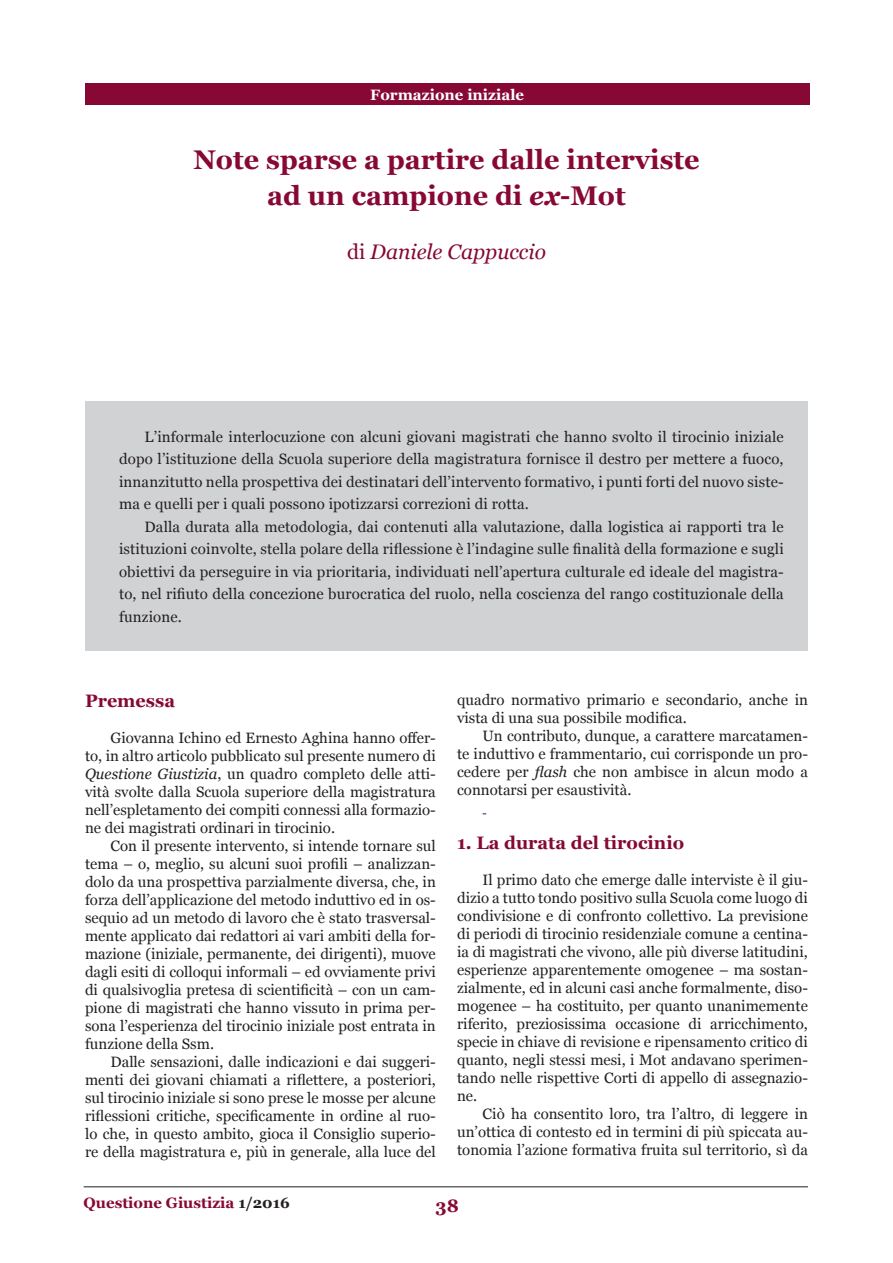
<style>
.page{position:relative;width:893px;height:1263px;background:#fff}
.page>*{position:absolute;margin:0;border:0;box-sizing:border-box;transform-origin:0 0}
.titolo{font:700 27px/36px "Georgia";color:#870835;text-align:center}
.t1{font:italic 21px "Georgia";color:#870835}
.sottotitolo1{font:700 18px "Georgia";color:#870835}
.testo{font:15px/18px "Georgia";color:#231f20;text-align:justify}
.t2{font:700 15px "Georgia";color:#870835}
.t3{font:700 15px "Georgia";color:#fff}
.s1{font-style:italic}
.s2{font-style:normal}
.s3{color:#231f20}
</style>
<div class="page">
<hr style="left:84px;top:1186px;width:724px;height:1px;background:#231f20">
<div style="left:85px;top:83px;width:724px;height:22px;background:#870835"></div>
<div style="left:85px;top:401px;width:723px;height:250px;background:#d1d2d4"></div>
<p class="t3" style="left:370px;top:85px;width:155px">Formazione iniziale</p>
<p class="titolo" style="left:193px;top:142px;width:508px">Note sparse a partire dalle interviste ad un campione di <span class="s1">ex</span>-Mot</p>
<p class="t1" style="left:347px;top:239px;width:200px"><span class="s2">di</span> Daniele Cappuccio</p>
<p class="testo" style="left:119px;top:425px;width:666px;line-height:22.5px;text-indent:26px">L’informale interlocuzione con alcuni giovani magistrati che hanno svolto il tirocinio iniziale dopo l’istituzione della Scuola superiore della magistratura fornisce il destro per mettere a fuoco, innanzitutto nella prospettiva dei destinatari dell’intervento formativo, i punti forti del nuovo siste&shy;ma e quelli per i quali possono ipotizzarsi correzioni di rotta.</p>
<p class="testo" style="left:119px;top:515px;width:666px;line-height:22.5px;text-indent:26px">Dalla durata alla metodologia, dai contenuti alla valutazione, dalla logistica ai rapporti tra le istituzioni coinvolte, stella polare della riflessione è l’indagine sulle finalità della formazione e sugli obiettivi da perseguire in via prioritaria, individuati nell’apertura culturale ed ideale del magistra&shy;to, nel rifiuto della concezione burocratica del ruolo, nella coscienza del rango costituzionale della funzione.</p>
<p class="sottotitolo1" style="left:85px;top:689px;width:92px">Premessa</p>
<p class="testo" style="left:85px;top:729px;width:352px;text-indent:26px">Giovanna Ichino ed Ernesto Aghina hanno offer&shy;to, in altro articolo pubblicato sul presente numero di <span class="s1">Questione Giustizia</span>, un quadro completo delle atti&shy;vità svolte dalla Scuola superiore della magistratura nell’espletamento dei compiti connessi alla formazio&shy;ne dei magistrati ordinari in tirocinio.</p>
<p class="testo" style="left:85px;top:837px;width:352px;text-indent:26px">Con il presente intervento, si intende tornare sul tema – o, meglio, su alcuni suoi profili – analizzan&shy;dolo da una prospettiva parzialmente diversa, che, in forza dell’applicazione del metodo induttivo ed in os&shy;sequio ad un metodo di lavoro che è stato trasversal&shy;mente applicato dai redattori ai vari ambiti della for&shy;mazione (iniziale, permanente, dei dirigenti), muove dagli esiti di colloqui informali – ed ovviamente privi di qualsivoglia pretesa di scientificità – con un cam&shy;pione di magistrati che hanno vissuto in prima per&shy;sona l’esperienza del tirocinio iniziale post entrata in funzione della Ssm.</p>
<p class="testo" style="left:85px;top:1053px;width:352px;text-indent:26px">Dalle sensazioni, dalle indicazioni e dai suggeri&shy;menti dei giovani chiamati a riflettere, a posteriori, sul tirocinio iniziale si sono prese le mosse per alcune riflessioni critiche, specificamente in ordine al ruo&shy;lo che, in questo ambito, gioca il Consiglio superio&shy;re della magistratura e, più in generale, alla luce del</p>
<p class="testo" style="left:457px;top:691px;width:352px">quadro normativo primario e secondario, anche in vista di una sua possibile modifica.</p>
<p class="testo" style="left:457px;top:727px;width:352px;text-indent:26px">Un contributo, dunque, a carattere marcatamen&shy;te induttivo e frammentario, cui corrisponde un pro&shy;cedere per <span class="s1">flash</span> che non ambisce in alcun modo a connotarsi per esaustività.</p>
<p class="sottotitolo1" style="left:457px;top:831px;width:229px">1. La durata del tirocinio</p>
<p class="testo" style="left:457px;top:871px;width:352px;text-indent:26px">Il primo dato che emerge dalle interviste è il giu&shy;dizio a tutto tondo positivo sulla Scuola come luogo di condivisione e di confronto collettivo. La previsione di periodi di tirocinio residenziale comune a centina&shy;ia di magistrati che vivono, alle più diverse latitudini, esperienze apparentemente omogenee – ma sostan&shy;zialmente, ed in alcuni casi anche formalmente, diso&shy;mogenee – ha costituito, per quanto unanimemente riferito, preziosissima occasione di arricchimento, specie in chiave di revisione e ripensamento critico di quanto, negli stessi mesi, i Mot andavano sperimen&shy;tando nelle rispettive Corti di appello di assegnazio&shy;ne.</p>
<p class="testo" style="left:457px;top:1105px;width:352px;text-indent:26px">Ciò ha consentito loro, tra l’altro, di leggere in un’ottica di contesto ed in termini di più spiccata au&shy;tonomia l’azione formativa fruita sul territorio, sì da</p>
<p class="t2" style="left:84px;top:1193px;width:208px">Questione Giustizia <span class="s3">1/2016</span></p>
<p class="sottotitolo1" style="left:435px;top:1194px;width:25px">38</p>
</div>
